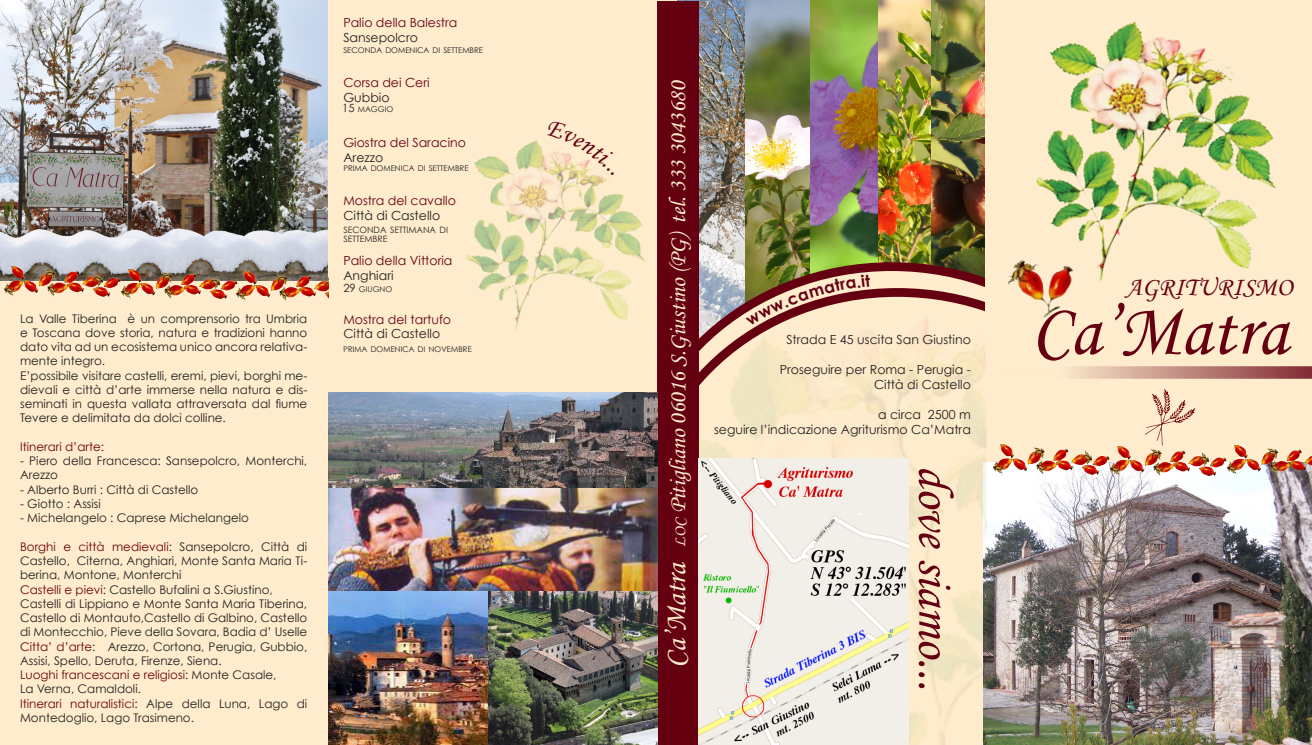
<style>
.page{position:relative;width:1312px;height:745px;background:#fff}
.page>*{position:absolute;margin:0;border:0;box-sizing:border-box;transform-origin:0 0}
.t1{font:73.75px "Monotype Corsiva";color:#650011}
.t2{font:50px "Monotype Corsiva";color:#650011}
.t3{font:26.25px "Monotype Corsiva";color:#650011}
.t4{font:23.75px "Monotype Corsiva";letter-spacing:-.005em;color:#feeccd}
.t5{font:12.5px "Century Gothic";color:#231f20}
.t6{font:12.5px "Century Gothic";color:#650011}
.t7{font:11.88px/14.2px "Century Gothic";color:#231f20;text-align:justify}
.t8{font:11.88px "Century Gothic";color:#6b0101}
.t9{font:8.75px "Century Gothic";color:#231f20}
.t10{font:7.88px "Century Gothic";color:#231f20}
.s1{color:#6b0101}
.s2{color:#231f20}
.s3{font-size:11.25px}
.s4{font-size:30px}
.s5{font-size:16.62px}
</style>
<div class="page">
<div style="left:0;top:0;width:1311px;height:744px;background:#feeccd"></div>
<img style="left:744px;top:0;width:66px;height:254px">
<img style="left:930px;top:0;width:9px;height:254px">
<img style="left:877px;top:0;width:53px;height:254px">
<img style="left:810px;top:0;width:67px;height:254px">
<img style="left:677px;top:0;width:67px;height:254px">
<svg style="left:1071px;top:368px;width:240px;height:10px"></svg>
<img style="left:939px;top:0;width:372px;height:368px">
<img style="left:988px;top:462px;width:323px;height:282px">
<img style="left:1234px;top:445px;width:77px;height:35px">
<img style="left:1106px;top:445px;width:128px;height:36px">
<img style="left:989px;top:444px;width:128px;height:35px">
<svg style="left:1145px;top:388px;width:50px;height:57px"></svg>
<div style="left:657px;top:1px;width:41px;height:742px;background:#650011"></div>
<img style="left:0;top:1px;width:327px;height:280px">
<img style="left:1px;top:261px;width:127px;height:36px">
<img style="left:118px;top:264px;width:127px;height:35px">
<img style="left:233px;top:266px;width:95px;height:35px">
<img style="left:328px;top:590px;width:160px;height:154px">
<img style="left:488px;top:590px;width:169px;height:154px">
<img style="left:328px;top:392px;width:329px;height:198px">
<img style="left:395px;top:90px;width:306px;height:303px">
<img style="left:697px;top:254px;width:291px;height:490px">
<img style="left:698px;top:458px;width:209px;height:286px">
<img style="left:1006px;top:256px;width:71px;height:66px">
<svg style="left:745px;top:274px;width:125px;height:52px"></svg>
<svg style="left:546px;top:120px;width:68px;height:55px"></svg>
<p class="t7" style="left:20px;top:311px;width:289px">La Valle Tiberina è un comprensorio tra Umbria e Toscana dove storia, natura e tradizioni hanno dato vita ad un ecosistema unico ancora relativa&shy;mente integro.</p>
<p class="t7" style="left:20px;top:368px;width:289px">E’possibile visitare castelli, eremi, pievi, borghi me&shy;dievali e città d’arte immerse nella natura e dis&shy;seminati in questa vallata attraversata dal fiume Tevere e delimitata da dolci colline.</p>
<p class="t8" style="left:20px;top:439px;width:85px">Itinerari d’arte:</p>
<p class="t7" style="left:20px;top:453px;width:288px">- Piero della Francesca: Sansepolcro, Monterchi,<br>Arezzo</p>
<p class="t7" style="left:20px;top:482px;width:180px">- Alberto Burri : Città di Castello</p>
<p class="t7" style="left:20px;top:496px;width:82px">- Giotto : Assisi</p>
<p class="t7" style="left:20px;top:510px;width:230px">- Michelangelo : Caprese Michelangelo</p>
<p class="t7" style="left:20px;top:539px;width:289px"><span class="s1">Borghi e città medievali</span>: Sansepolcro, Città di Castello, Citerna, Anghiari, Monte Santa Maria Ti&shy;berina, Montone, Monterchi</p>
<p class="t7" style="left:20px;top:581px;width:254px"><span class="s1">Castelli e pievi</span>: Castello Bufalini a S.Giustino,</p>
<p class="t7" style="left:20px;top:596px;width:289px">Castelli di Lippiano e Monte Santa Maria Tiberina, Castello di Montauto,Castello di Galbino, Castello di Montecchio, Pieve della Sovara, Badia d’ Uselle</p>
<p class="t7" style="left:20px;top:638px;width:289px"><span class="s1">Citta’ d’arte</span>: Arezzo, Cortona, Perugia, Gubbio,<br>Assisi, Spello, Deruta, Firenze, Siena.</p>
<p class="t8" style="left:20px;top:667px;width:258px">Luoghi francescani e religiosi<span class="s2">: Monte Casale,</span></p>
<p class="t7" style="left:20px;top:681px;width:122px">La Verna, Camaldoli.</p>
<p class="t7" style="left:20px;top:695px;width:289px"><span class="s1">Itinerari naturalistici</span>: Alpe della Luna, Lago di<br>Montedoglio, Lago Trasimeno.</p>
<p class="t6" style="left:343px;top:14px;width:116px">Palio della Balestra</p>
<p class="t5" style="left:343px;top:29px;width:76px">Sansepolcro</p>
<p class="t10" style="left:343px;top:45px;width:141px">SECONDA DOMENICA DI SETTEMBRE</p>
<p class="t6" style="left:343px;top:74px;width:88px">Corsa dei Ceri</p>
<p class="t5" style="left:343px;top:89px;width:48px">Gubbio</p>
<p class="t6" style="left:343px;top:134px;width:124px">Giostra del Saracino</p>
<p class="t5" style="left:343px;top:149px;width:41px">Arezzo</p>
<p class="t10" style="left:343px;top:164px;width:127px">PRIMA DOMENICA DI SETTEMBRE</p>
<p class="t6" style="left:343px;top:193px;width:114px">Mostra del cavallo</p>
<p class="t5" style="left:343px;top:208px;width:98px">Città di Castello</p>
<p class="t9" style="left:343px;top:224px;width:106px">SECONDA SETTIMANA DI</p>
<p class="t9" style="left:343px;top:233px;width:46px">SETTEMBRE</p>
<p class="t6" style="left:343px;top:253px;width:111px">Palio della Vittoria</p>
<p class="t5" style="left:343px;top:268px;width:52px">Anghiari</p>
<p class="t10" style="left:343px;top:284px;width:50px"><span class="s3">29</span> GIUGNO</p>
<p class="t6" style="left:343px;top:312px;width:109px">Mostra del tartufo</p>
<p class="t5" style="left:343px;top:325px;width:98px">Città di Castello</p>
<p class="t10" style="left:343px;top:344px;width:130px">PRIMA DOMENICA DI NOVEMBRE</p>
<p class="t10" style="left:342px;top:104px;width:53px"><span class="s3">15</span> MAGGIO</p>
<p class="t4" style="left:663px;top:667px;width:588px;rotate:-90deg"><span class="s4">Ca’Matra</span> <span class="s5">loc</span> Pitigliano 06016 S.Giustino (PG) tel. 333 3043680</p>
<p class="t5" style="left:786px;top:331px;width:186px">Strada E 45 uscita San Giustino</p>
<p class="t5" style="left:779px;top:361px;width:193px">Proseguire per Roma - Perugia -</p>
<p class="t5" style="left:873px;top:376px;width:98px">Città di Castello</p>
<p class="t5" style="left:877px;top:406px;width:94px">a circa 2500 m</p>
<p class="t5" style="left:714px;top:421px;width:258px">seguire l’indicazione Agriturismo Ca’Matra</p>
<p class="t2" style="left:964px;top:465px;width:226px;rotate:90deg">dove siamo...</p>
<p class="t3" style="left:1125px;top:271px;width:168px">AGRITURISMO</p>
<p class="t1" style="left:1030px;top:286px;width:258px">Ca’Matra</p>
</div>
